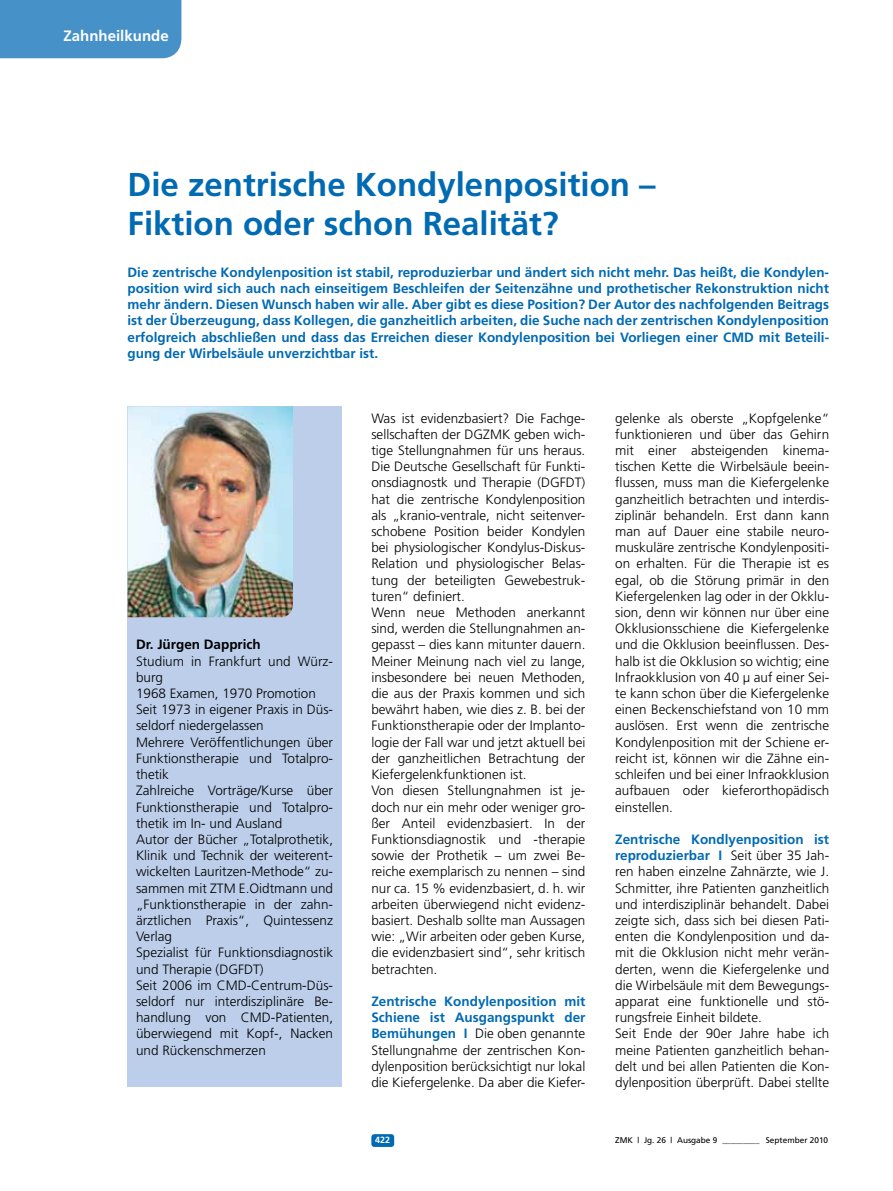
<style>
.page{position:relative;width:893px;height:1191px;background:#fff}
.page>*{position:absolute;margin:0;border:0;box-sizing:border-box;transform-origin:0 0}
.t1{font:700 33px/39.6px "Frutiger";color:#006ab3}
.t2{font:700 15px "Frutiger";color:#fff}
.t3{font:300 13.5px/16.2px "Frutiger";color:#000}
.t4{font:700 13.5px/16.2px "Frutiger";color:#006ab3;text-align:justify}
.t5{font:700 13.5px "Frutiger";color:#000}
.t6{font:700 9px "Frutiger";color:#fff}
.t7{font:8.25px "Frutiger";color:#000}
.s1{font-weight:700;color:#006ab3}
</style>
<div class="page">
<div style="left:0;top:0;width:181px;height:58px;background:#4791c9"></div>
<div style="left:371px;top:1134px;width:23px;height:13px;background:#006ab3;border-radius:3px"></div>
<div style="left:128px;top:406px;width:214px;height:680px;background:#bccee9"></div>
<img style="left:128px;top:406px;width:165px;height:211px">
<p class="t2" style="left:64px;top:27px;width:107px">Zahnheilkunde</p>
<h1 class="t1" style="left:128px;top:164px;width:530px">Die zentrische Kondylenposition –<br>Fiktion oder schon Realität?</h1>
<p class="t4" style="left:128px;top:264px;width:703px">Die zentrische Kondylenposition ist stabil, reproduzierbar und ändert sich nicht mehr. Das heißt, die Kondylen&shy;position wird sich auch nach einseitigem Beschleifen der Seitenzähne und prothetischer Rekonstruktion nicht mehr ändern. Diesen Wunsch haben wir alle. Aber gibt es diese Position? Der Autor des nachfolgenden Beitrags ist der Überzeugung, dass Kollegen, die ganzheitlich arbeiten, die Suche nach der zentrischen Kondylenposition erfolgreich abschließen und dass das Erreichen dieser Kondylenposition bei Vorliegen einer CMD mit Beteili&shy;gung der Wirbelsäule unverzichtbar ist.</p>
<p class="t5" style="left:136px;top:637px;width:126px">Dr. Jürgen Dapprich</p>
<p class="t3" style="left:136px;top:653px;width:199px">Studium in Frankfurt und Würz&shy;burg<br>1968 Examen, 1970 Promotion<br>Seit 1973 in eigener Praxis in Düs&shy;seldorf niedergelassen<br>Mehrere Veröffentlichungen über<br>Funktionstherapie und Totalpro&shy;thetik<br>Zahlreiche Vorträge/Kurse über<br>Funktionstherapie und Totalpro&shy;thetik im In- und Ausland<br>Autor der Bücher „Totalprothetik,<br>Klinik und Technik der weiterent&shy;wickelten Lauritzen-Methode“ zu&shy;sammen mit ZTM E.Oidtmann und „Funktionstherapie in der zahn&shy;ärztlichen Praxis“, Quintessenz<br>Verlag<br>Spezialist für Funktionsdiagnostik und Therapie (DGFDT)<br>Seit 2006 im CMD-Centrum-Düs&shy;seldorf nur interdisziplinäre Be&shy;handlung von CMD-Patienten, überwiegend mit Kopf-, Nacken und Rückenschmerzen</p>
<p class="t3" style="left:371px;top:410px;width:216px">Was ist evidenzbasiert? Die Fachge&shy;sellschaften der DGZMK geben wich&shy;tige Stellungnahmen für uns heraus.<br>Die Deutsche Gesellschaft für Funkti&shy;onsdiagnostk und Therapie (DGFDT) hat die zentrische Kondylenposition als „kranio-ventrale, nicht seitenver&shy;schobene Position beider Kondylen bei physiologischer Kondylus-Diskus-Relation und physiologischer Belas&shy;tung der beteiligten Gewebestruk&shy;turen“ definiert.<br>Wenn neue Methoden anerkannt sind, werden die Stellungnahmen an&shy;gepasst – dies kann mitunter dauern.<br>Meiner Meinung nach viel zu lange, insbesondere bei neuen Methoden, die aus der Praxis kommen und sich bewährt haben, wie dies z. B. bei der Funktionstherapie oder der Implanto&shy;logie der Fall war und jetzt aktuell bei der ganzheitlichen Betrachtung der Kiefergelenkfunktionen ist.<br>Von diesen Stellungnahmen ist je&shy;doch nur ein mehr oder weniger gro&shy;ßer Anteil evidenzbasiert. In der Funktionsdiagnostik und -therapie sowie der Prothetik – um zwei Be&shy;reiche exemplarisch zu nennen – sind nur ca. 15 % evidenzbasiert, d. h. wir arbeiten überwiegend nicht evidenz&shy;basiert. Deshalb sollte man Aussagen wie: „Wir arbeiten oder geben Kurse, die evidenzbasiert sind“, sehr kritisch betrachten.</p>
<p class="t3" style="left:371px;top:993px;width:216px;text-align:justify"><span class="s1">Zentrische Kondylenposition mit Schiene ist Ausgangspunkt der Bemühungen I</span> Die oben genannte Stellungnahme der zentrischen Kon&shy;dylenposition berücksichtigt nur lokal die Kiefergelenke. Da aber die Kiefer-</p>
<p class="t6" style="left:375px;top:1134px;width:17px">422</p>
<p class="t3" style="left:615px;top:410px;width:216px;text-align:justify">gelenke als oberste „Kopfgelenke“ funktionieren und über das Gehirn mit einer absteigenden kinema&shy;tischen Kette die Wirbelsäule beein&shy;flussen, muss man die Kiefergelenke ganzheitlich betrachten und interdis&shy;ziplinär behandeln. Erst dann kann man auf Dauer eine stabile neuro&shy;muskuläre zentrische Kondylenpositi&shy;on erhalten. Für die Therapie ist es egal, ob die Störung primär in den Kiefergelenken lag oder in der Okklu&shy;sion, denn wir können nur über eine Okklusionsschiene die Kiefergelenke und die Okklusion beeinflussen. Des&shy;halb ist die Okklusion so wichtig; eine Infraokklusion von 40 µ auf einer Sei&shy;te kann schon über die Kiefergelenke einen Beckenschiefstand von 10 mm auslösen. Erst wenn die zentrische Kondylenposition mit der Schiene er&shy;reicht ist, können wir die Zähne ein&shy;schleifen und bei einer Infraokklusion aufbauen oder kieferorthopädisch einstellen.</p>
<p class="t3" style="left:615px;top:831px;width:216px"><span class="s1">Zentrische Kondlyenposition ist reproduzierbar I</span> Seit über 35 Jah&shy;ren haben einzelne Zahnärzte, wie J.<br>Schmitter, ihre Patienten ganzheitlich und interdisziplinär behandelt. Dabei zeigte sich, dass sich bei diesen Pati&shy;enten die Kondylenposition und da&shy;mit die Okklusion nicht mehr verän&shy;derten, wenn die Kiefergelenke und die Wirbelsäule mit dem Bewegungs&shy;apparat eine funktionelle und stö&shy;rungsfreie Einheit bildete.<br>Seit Ende der 90er Jahre habe ich meine Patienten ganzheitlich behan&shy;delt und bei allen Patienten die Kon&shy;dylenposition überprüft. Dabei stellte</p>
<p class="t7" style="left:615px;top:1135px;width:214px">ZMK | Jg. 26 | Ausgabe 9 _________ September 2010</p>
</div>
